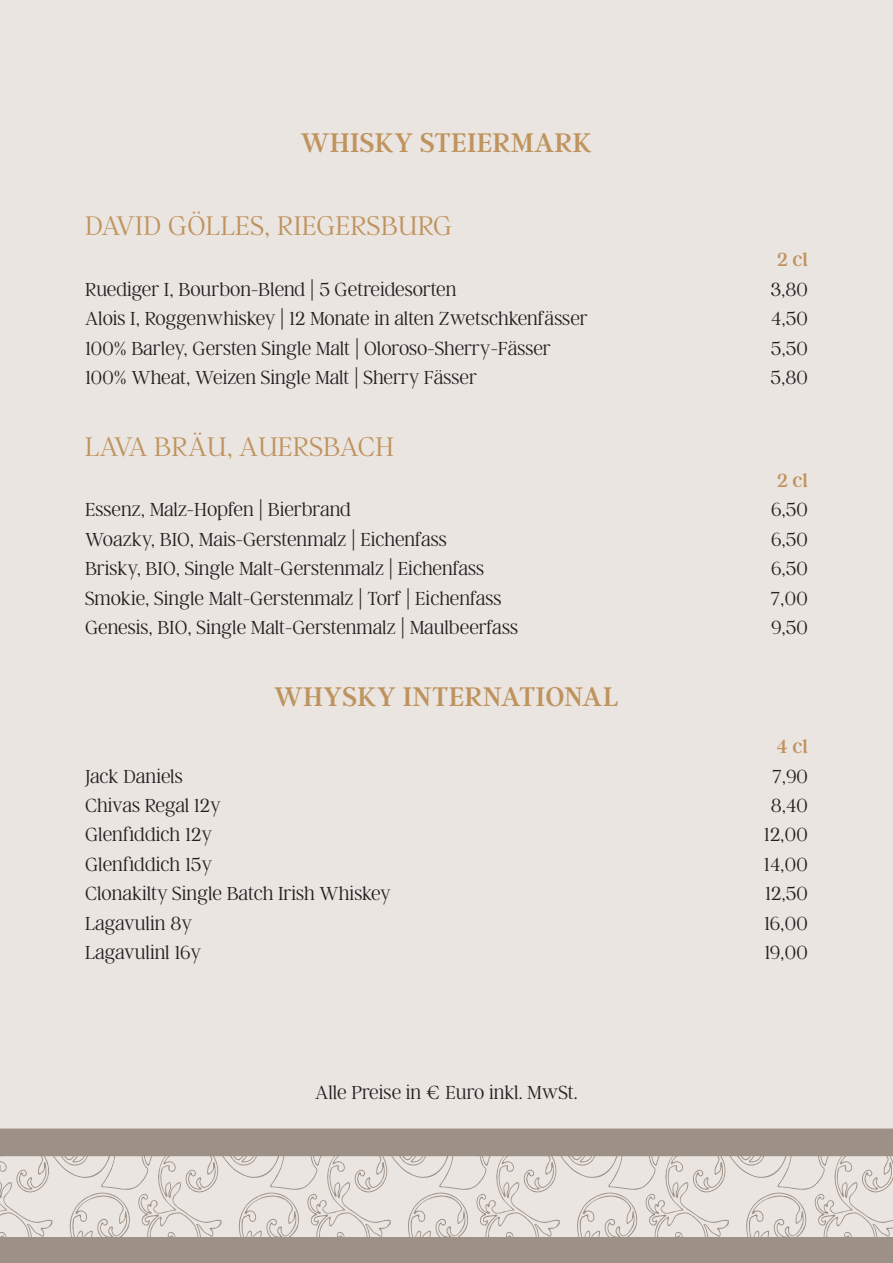
<style>
.page{position:relative;width:893px;height:1263px;background:#eae5e0}
.page>*{position:absolute;margin:0;border:0;box-sizing:border-box;transform-origin:0 0}
.t1{font:100 30px "Argent CF";letter-spacing:.01em;color:#bf935e}
.t2{font:30px "Argent CF";letter-spacing:.01em;color:#bf935e}
.t3{font:100 21px "Argent CF";color:#231f20}
.t4{font:21px "Argent CF";color:#bf935e}
</style>
<div class="page">
<svg style="left:0;top:1128px;width:893px;height:109px"></svg>
<div style="left:0;top:1237px;width:893px;height:26px;background:#9d9087"></div>
<h1 class="t2" style="left:301px;top:125px;width:293px">WHISKY STEIERMARK</h1>
<h1 class="t1" style="left:85px;top:208px;width:368px">DAVID GÖLLES, RIEGERSBURG</h1>
<p class="t4" style="left:777px;top:247px;width:32px">2 cl</p>
<p class="t3" style="left:85px;top:277px;width:373px">Ruediger I, Bourbon-Blend | 5 Getreidesorten</p>
<p class="t3" style="left:770px;top:277px;width:39px">3,80</p>
<p class="t3" style="left:85px;top:306px;width:504px">Alois I, Roggenwhiskey | 12 Monate in alten Zwetschkenfässer</p>
<p class="t3" style="left:771px;top:306px;width:38px">4,50</p>
<p class="t3" style="left:85px;top:336px;width:467px">100% Barley, Gersten Single Malt | Oloroso-Sherry-Fässer</p>
<p class="t3" style="left:771px;top:336px;width:38px">5,50</p>
<p class="t3" style="left:85px;top:365px;width:393px">100% Wheat, Weizen Single Malt | Sherry Fässer</p>
<p class="t3" style="left:771px;top:365px;width:39px">5,80</p>
<h1 class="t1" style="left:85px;top:429px;width:310px">LAVA BRÄU, AUERSBACH</h1>
<p class="t4" style="left:777px;top:468px;width:32px">2 cl</p>
<p class="t3" style="left:85px;top:497px;width:267px">Essenz, Malz-Hopfen | Bierbrand</p>
<p class="t3" style="left:771px;top:497px;width:38px">6,50</p>
<p class="t3" style="left:85px;top:527px;width:363px">Woazky, BIO, Mais-Gerstenmalz | Eichenfass</p>
<p class="t3" style="left:771px;top:527px;width:38px">6,50</p>
<p class="t3" style="left:85px;top:556px;width:401px">Brisky, BIO, Single Malt-Gerstenmalz | Eichenfass</p>
<p class="t3" style="left:771px;top:556px;width:38px">6,50</p>
<p class="t3" style="left:85px;top:586px;width:418px">Smokie, Single Malt-Gerstenmalz | Torf | Eichenfass</p>
<p class="t3" style="left:771px;top:586px;width:39px">7,00</p>
<p class="t3" style="left:85px;top:615px;width:434px">Genesis, BIO, Single Malt-Gerstenmalz | Maulbeerfass</p>
<p class="t3" style="left:771px;top:615px;width:38px">9,50</p>
<h1 class="t2" style="left:274px;top:679px;width:346px">WHYSKY INTERNATIONAL</h1>
<p class="t4" style="left:777px;top:734px;width:33px">4 cl</p>
<p class="t3" style="left:85px;top:764px;width:99px">Jack Daniels</p>
<p class="t3" style="left:772px;top:764px;width:37px">7,90</p>
<p class="t3" style="left:85px;top:793px;width:137px">Chivas Regal 12y</p>
<p class="t3" style="left:771px;top:793px;width:39px">8,40</p>
<p class="t3" style="left:85px;top:823px;width:129px">Glenfiddich 12y</p>
<p class="t3" style="left:764px;top:823px;width:45px">12,00</p>
<p class="t3" style="left:85px;top:852px;width:129px">Glenfiddich 15y</p>
<p class="t3" style="left:764px;top:852px;width:45px">14,00</p>
<p class="t3" style="left:85px;top:881px;width:307px">Clonakilty Single Batch Irish Whiskey</p>
<p class="t3" style="left:765px;top:881px;width:44px">12,50</p>
<p class="t3" style="left:85px;top:911px;width:109px">Lagavulin 8y</p>
<p class="t3" style="left:764px;top:911px;width:45px">16,00</p>
<p class="t3" style="left:85px;top:940px;width:118px">Lagavulinl 16y</p>
<p class="t3" style="left:764px;top:940px;width:45px">19,00</p>
<p class="t3" style="left:315px;top:1080px;width:264px">Alle Preise in € Euro inkl. MwSt.</p>
</div>
